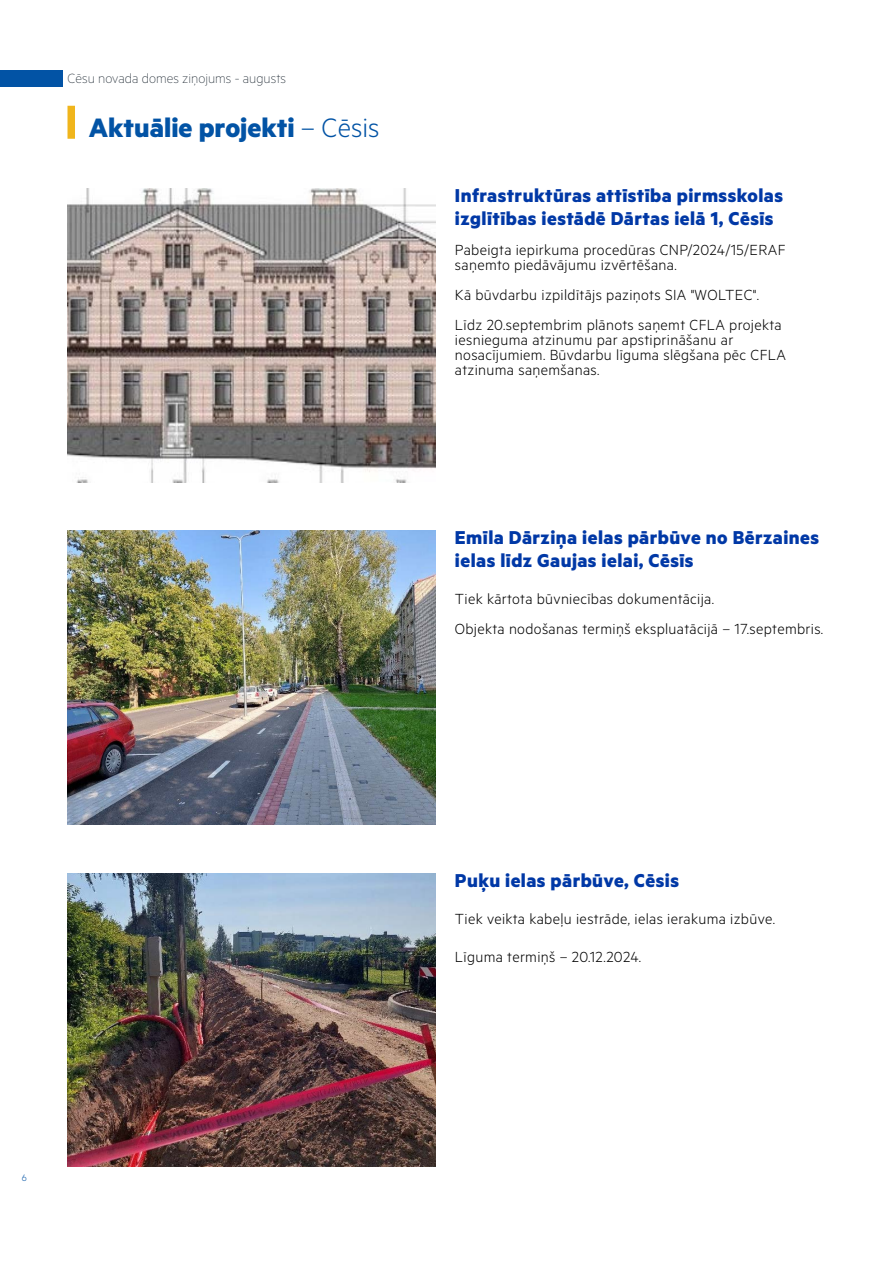
<style>
.page{position:relative;width:893px;height:1263px;background:#fff}
.page>*{position:absolute;margin:0;border:0;box-sizing:border-box;transform-origin:0 0}
.t1{font:700 30px "Metric";color:#0253a5}
.t2{font:700 21px/22.5px "Metric";letter-spacing:.02em;color:#0038a6}
.t3{font:300 16.5px/15px "Metric";letter-spacing:.02em;color:#000}
.t4{font:100 15px "Metric";color:#1b2630}
.t5{font:300 10.5px "Metric";color:#0253a5}
.s1{font-weight:300}
</style>
<div class="page">
<div style="left:0;top:70px;width:63px;height:17px;background:#0253a5"></div>
<div style="left:68px;top:106px;width:7px;height:33px;background:#f0b51c"></div>
<img style="left:68px;top:188px;width:367px;height:294px">
<img style="left:68px;top:531px;width:367px;height:294px">
<img style="left:68px;top:873px;width:367px;height:293px">
<p class="t4" style="left:68px;top:69px;width:220px">Cēsu novada domes ziņojums ‑ augusts</p>
<h1 class="t1" style="left:89px;top:109px;width:292px">Aktuālie projekti <span class="s1">– Cēsis</span></h1>
<p class="t2" style="left:455px;top:184px;width:329px">Infrastruktūras attīstība pirmsskolas izglītības iestādē Dārtas ielā 1, Cēsīs</p>
<p class="t3" style="left:455px;top:241px;width:332px">Pabeigta iepirkuma procedūras CNP/2024/15/ERAF saņemto piedāvājumu izvērtēšana.</p>
<p class="t3" style="left:455px;top:279px;width:328px;line-height:30px">Kā būvdarbu izpildītājs paziņots SIA "WOLTEC".<br>Līdz 20.septembrim plānots saņemt CFLA projekta</p>
<p class="t3" style="left:455px;top:331px;width:333px">iesnieguma atzinumu par apstiprināšanu ar nosacījumiem. Būvdarbu līguma slēgšana pēc CFLA atzinuma saņemšanas.</p>
<p class="t2" style="left:455px;top:526px;width:366px">Emīla Dārziņa ielas pārbūve no Bērzaines ielas līdz Gaujas ielai, Cēsīs</p>
<p class="t3" style="left:455px;top:584px;width:370px;line-height:30px">Tiek kārtota būvniecības dokumentācija.<br>Objekta nodošanas termiņš ekspluatācijā – 17.septembris.</p>
<p class="t5" style="left:22px;top:1171px;width:7px">6</p>
<p class="t2" style="left:455px;top:868px;width:226px">Puķu ielas pārbūve, Cēsis</p>
<p class="t3" style="left:455px;top:911px;width:322px">Tiek veikta kabeļu iestrāde, ielas ierakuma izbūve.</p>
<p class="t3" style="left:455px;top:948px;width:188px">Līguma termiņš – 20.12.2024.</p>
</div>
